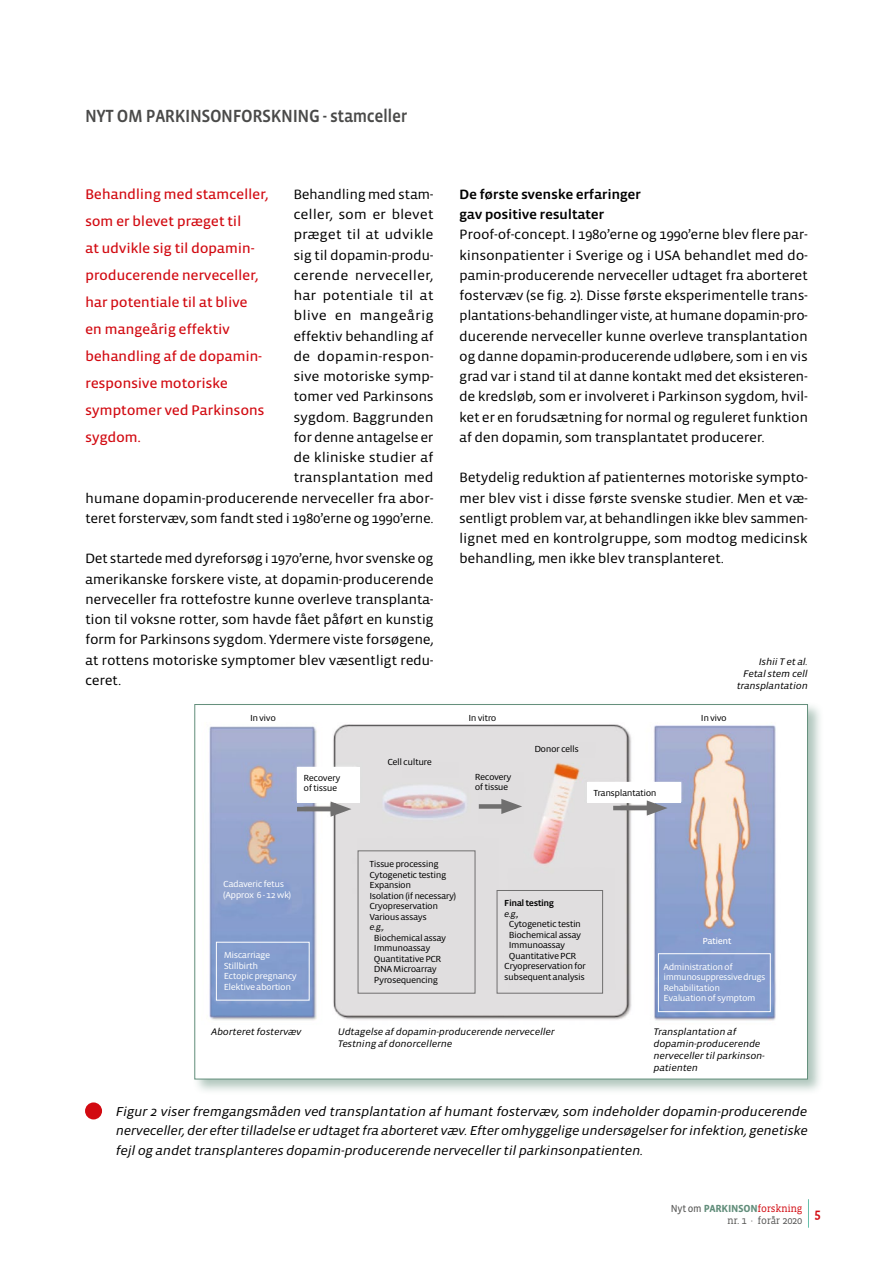
<style>
.page{position:relative;width:893px;height:1263px;background:#fff}
.page>*{position:absolute;margin:0;border:0;box-sizing:border-box;transform-origin:0 0}
.t1{font:500 18px "Vista Sans OT";letter-spacing:-.025em;color:#4a4a49;scale:.95 1}
.t2{font:14.25px/27px "Vista Sans OT";letter-spacing:-.025em;color:#d20a11;scale:1.1 1}
.t3{font:13.8px/20.2px "Vista Sans OT";letter-spacing:-.025em;color:#000;text-align:justify;scale:1.1 1}
.t4{font:13.8px/20.2px "Vista Sans OT";letter-spacing:-.025em;color:#000;text-align:right;scale:1.09 1}
.t5{font:13.8px/20.2px "Vista Sans OT";letter-spacing:-.025em;color:#000;text-align:justify;scale:1.08 1}
.t6{font:500 13.8px/20.2px "Vista Sans OT";letter-spacing:-.025em;color:#000;scale:1.1 1}
.t7{font:italic 13.2px/19.5px "Vista Sans OT";letter-spacing:-.025em;color:#000;text-align:justify;scale:1.1 1}
.t8{font:700 10.5px "Vista Sans OT";letter-spacing:-.025em;color:#628e7b}
.t9{font:10.5px "Vista Slab";letter-spacing:-.025em;color:#575756}
.t10{font:italic 9.75px/12px "Vista Sans OT";letter-spacing:-.025em;color:#000;scale:1.1 1}
.t11{font:9px/10.5px "Vista Sans OT";letter-spacing:-.05em;color:#000;scale:1.1 1}
.t12{font:9px/10.5px "Vista Sans OT";letter-spacing:-.05em;color:#fff;scale:1.1 1}
.t13{font:500 9px "Vista Sans OT";letter-spacing:-.05em;color:#000;scale:1.1 1}
.t14{font:italic 9px "Vista Sans OT";color:#000;scale:1.1 1}
.t15{font:9px "Vista Sans OT";letter-spacing:-.05em;color:#fff;scale:1.1 1}
.s1{font-weight:400;color:#575756}
.s2{font-family:"Vista Slab";font-weight:400;color:#d20a11}
</style>
<div class="page">
<svg style="left:808px;top:1199px;width:1px;height:29px"></svg>
<div style="left:85px;top:1102px;width:17px;height:17px;background:#d20a11;border-radius:50%"></div>
<div style="left:192px;top:702px;width:632px;height:393px;background:#628e7b;opacity:.5"></div>
<div style="left:195px;top:704px;width:612px;height:375px;background:#fff"></div>
<img style="left:209px;top:724px;width:567px;height:297px">
<div style="left:358px;top:850px;width:117px;height:143px;border:1px solid #706f6f"></div>
<div style="left:497px;top:890px;width:106px;height:103px;border:1px solid #706f6f"></div>
<div style="left:216px;top:942px;width:94px;height:58px;border:1px solid #fff"></div>
<div style="left:658px;top:953px;width:113px;height:59px;border:1px solid #fff"></div>
<div style="left:479px;top:804px;width:31px;height:5px;background:#706f6f"></div>
<svg style="left:501px;top:799px;width:21px;height:15px"></svg>
<div style="left:297px;top:767px;width:63px;height:36px;background:#fff"></div>
<hr style="left:297px;top:807px;width:42px;height:4px;background:#706f6f">
<svg style="left:331px;top:801px;width:20px;height:16px"></svg>
<div style="left:587px;top:782px;width:93px;height:21px;background:#fff"></div>
<hr style="left:613px;top:806px;width:42px;height:4px;background:#706f6f">
<svg style="left:647px;top:800px;width:21px;height:16px"></svg>
<h1 class="t1" style="left:85px;top:106px;width:341px">NYT OM PARKINSONFORSKNING - stamceller</h1>
<p class="t4" style="left:85px;top:184px;width:321px">Behandling med stam-<br>celler, som er blevet<br>præget til at udvikle<br>sig til dopamin-produ-<br>cerende nerveceller,<br>har potentiale til at<br>blive en mangeårig<br>effektiv behandling af<br>de dopamin-respon-<br>sive motoriske symp-<br>tomer ved Parkinsons<br>sygdom. Baggrunden<br>for denne antagelse er<br>de kliniske studier af<br>transplantation med<br>humane dopamin-producerende nerveceller fra abor&shy;teret forstervæv, som fandt sted i 1980’erne og 1990’erne.</p>
<p class="t5" style="left:85px;top:549px;width:324px">Det startede med dyreforsøg i 1970’erne, hvor svenske og amerikanske forskere viste, at dopamin-producerende nerveceller fra rottefostre kunne overleve transplanta&shy;tion til voksne rotter, som havde fået påført en kunstig form for Parkinsons sygdom. Ydermere viste forsøgene, at rottens motoriske symptomer blev væsentligt redu&shy;ceret.</p>
<p class="t2" style="left:85px;top:181px;width:168px">Behandling med stamceller, som er blevet præget til<br>at udvikle sig til dopamin&shy;producerende nerveceller, har potentiale til at blive<br>en mangeårig effektiv behandling af de dopamin&shy;responsive motoriske symptomer ved Parkinsons sygdom.</p>
<p class="t6" style="left:459px;top:184px;width:167px">De første svenske erfaringer gav positive resultater</p>
<p class="t3" style="left:459px;top:225px;width:319px">Proof-of-concept. I 1980’erne og 1990’erne blev flere par&shy;kinsonpatienter i Sverige og i USA behandlet med do&shy;pamin-producerende nerveceller udtaget fra aborteret fostervæv (se fig. 2). Disse første eksperimentelle trans&shy;plantations-behandlinger viste, at humane dopamin-pro&shy;ducerende nerveceller kunne overleve transplantation og danne dopamin-producerende udløbere, som i en vis grad var i stand til at danne kontakt med det eksisteren&shy;de kredsløb, som er involveret i Parkinson sygdom, hvil&shy;ket er en forudsætning for normal og reguleret funktion af den dopamin, som transplantatet producerer.</p>
<p class="t3" style="left:459px;top:468px;width:318px">Betydelig reduktion af patienternes motoriske sympto&shy;mer blev vist i disse første svenske studier. Men et væ&shy;sentligt problem var, at behandlingen ikke blev sammen&shy;lignet med en kontrolgruppe, som modtog medicinsk behandling, men ikke blev transplanteret.</p>
<p class="t10" style="left:737px;top:656px;width:66px;text-align:right">Ishii T et al.<br>Fetal stem cell transplantation</p>
<p class="t11" style="left:250px;top:713px;width:25px">In vivo</p>
<p class="t11" style="left:468px;top:713px;width:27px">In vitro</p>
<p class="t11" style="left:701px;top:713px;width:25px">In vivo</p>
<p class="t11" style="left:304px;top:773px;width:35px">Recovery of tissue</p>
<p class="t12" style="left:223px;top:879px;width:63px">Cadaveric fetus (Approx 6 - 12 wk)</p>
<p class="t12" style="left:224px;top:950px;width:68px">Miscarriage<br>Stillbirth<br>Ectopic pregnancy<br>Elektive abortion</p>
<p class="t11" style="left:387px;top:757px;width:42px">Cell culture</p>
<p class="t11" style="left:475px;top:772px;width:35px">Recovery of tissue</p>
<p class="t11" style="left:534px;top:744px;width:42px">Donor cells</p>
<p class="t11" style="left:593px;top:788px;width:59px">Transplantation</p>
<p class="t11" style="left:369px;top:859px;width:80px">Tissue processing<br>Cytogenetic testing<br>Expansion<br>Isolation (if necessary)<br>Cryopreservation<br>Various assays</p>
<p class="t14" style="left:369px;top:922px;width:15px">e.g.,</p>
<p class="t11" style="left:374px;top:932px;width:67px">Biochemical assay<br>Immunoassay<br>Quantitative PCR<br>DNA Microarray<br>Pyrosequencing</p>
<p class="t13" style="left:504px;top:899px;width:47px">Final testing</p>
<p class="t14" style="left:504px;top:909px;width:15px">e.g.,</p>
<p class="t11" style="left:509px;top:919px;width:67px">Cytogenetic testin</p>
<p class="t11" style="left:509px;top:930px;width:67px">Biochemical assay</p>
<p class="t11" style="left:509px;top:940px;width:53px">Immunoassay</p>
<p class="t11" style="left:509px;top:951px;width:63px">Quantitative PCR</p>
<p class="t11" style="left:504px;top:961px;width:76px">Cryopreservation for</p>
<p class="t11" style="left:504px;top:972px;width:75px">subsequent analysis</p>
<p class="t15" style="left:702px;top:937px;width:28px">Patient</p>
<p class="t12" style="left:664px;top:961px;width:94px">Administration of immunosuppressive drugs<br>Rehabilitation<br>Evaluation of symptom</p>
<p class="t10" style="left:211px;top:1026px;width:84px">Aborteret fostervæv</p>
<p class="t10" style="left:338px;top:1026px;width:199px">Udtagelse af dopamin-producerende nerveceller<br>Testning af donorcellerne</p>
<p class="t10" style="left:653px;top:1026px;width:103px">Transplantation af dopamin-producerende nerveceller til parkinson&shy;patienten</p>
<p class="t7" style="left:116px;top:1102px;width:631px">Figur 2 viser fremgangsmåden ved transplantation af humant fostervæv, som indeholder dopamin-producerende nerveceller, der efter tilladelse er udtaget fra aborteret væv. Efter omhyggelige undersøgelser for infektion, genetiske fejl og andet transplanteres dopamin-producerende nerveceller til parkinsonpatienten.</p>
<p class="t8" style="left:671px;top:1203px;width:133px"><span class="s1">Nyt om</span> PARKINSON <span class="s2">forskning</span></p>
<p class="t9" style="left:727px;top:1215px;width:95px">nr. 1 · forår 2020 <sup>5</sup></p>
</div>
